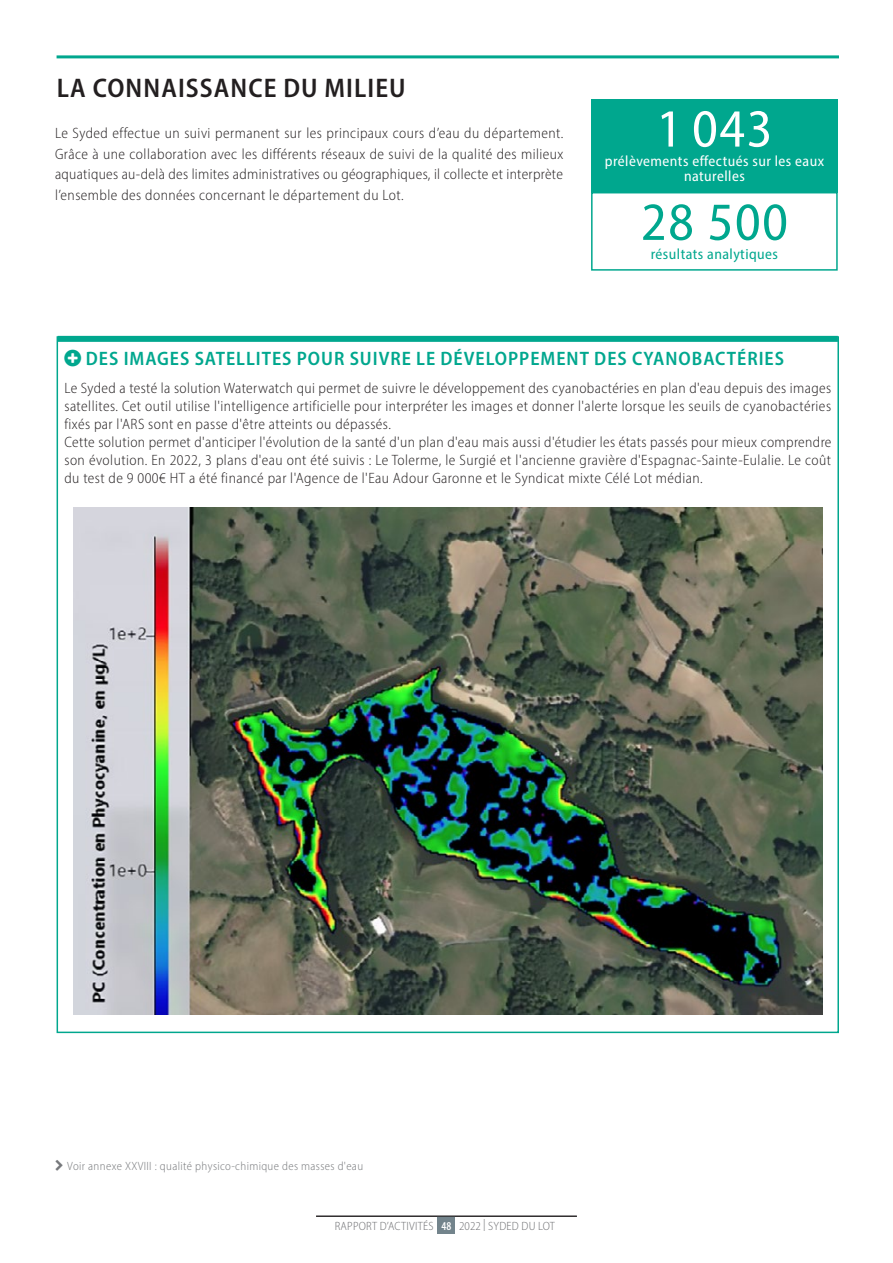
<style>
.page{position:relative;width:893px;height:1263px;background:#fff}
.page>*{position:absolute;margin:0;border:0;box-sizing:border-box;transform-origin:0 0}
.t1{font:semi-condensed 54px "Myriad Pro";color:#00a78e}
.t2{font:semi-condensed 54px "Myriad Pro";color:#fff}
.t3{font:600 semi-condensed 27px "Myriad Pro";letter-spacing:.04em;color:#231f20}
.t4{font:600 semi-condensed 19.5px "Myriad Pro";letter-spacing:.05em;color:#00a78e}
.t5{font:300 semi-condensed 15px/18px "Myriad Pro";letter-spacing:.03em;color:#231f20;text-align:justify}
.t6{font:semi-condensed 15px/15px "Myriad Pro";letter-spacing:.03em;color:#fff;text-align:center}
.t7{font:semi-condensed 15px "Myriad Pro";letter-spacing:.03em;color:#00a78e}
.t8{font:300 semi-condensed 12px "Myriad Pro";letter-spacing:.03em;color:#76787b}
.t9{font:300 semi-condensed 12px "Myriad Pro";letter-spacing:.02em;color:#6c6d70}
.s1{font-weight:600;font-stretch:condensed;color:#fff}
</style>
<div class="page">
<hr style="left:57px;top:55px;width:782px;height:3px;background:#00a78e">
<div style="left:591px;top:99px;width:247px;height:93px;background:#00a78e"></div>
<div style="left:591px;top:192px;width:247px;height:79px;border:2px solid #00a78e"></div>
<div style="left:58px;top:336px;width:780px;height:6px;background:#00a78e"></div>
<img style="left:73px;top:507px;width:749px;height:507px">
<div style="left:438px;top:1216px;width:17px;height:17px;background:#73848c"></div>
<hr style="left:316px;top:1216px;width:261px;height:1px;background:#231f20">
<h2 class="t3" style="left:57px;top:71px;width:350px">LA CONNAISSANCE DU MILIEU</h2>
<p class="t5" style="left:55px;top:123px;width:510px;line-height:20.7px">Le Syded effectue un suivi permanent sur les principaux cours d’eau du département.<br>Grâce à une collaboration avec les différents réseaux de suivi de la qualité des milieux aquatiques au-delà des limites administratives ou géographiques, il collecte et interprète l’ensemble des données concernant le département du Lot.</p>
<h1 class="t2" style="left:656px;top:95px;width:117px">1 043</h1>
<p class="t6" style="left:605px;top:153px;width:221px">prélèvements effectués sur les eaux naturelles</p>
<h1 class="t1" style="left:641px;top:189px;width:148px">28 500</h1>
<p class="t7" style="left:651px;top:245px;width:129px">résultats analytiques</p>
<h3 class="t4" style="left:86px;top:346px;width:700px">DES IMAGES SATELLITES POUR SUIVRE LE DÉVELOPPEMENT DES CYANOBACTÉRIES</h3>
<p class="t5" style="left:64px;top:379px;width:768px;text-align:left">Le Syded a testé la solution Waterwatch qui permet de suivre le développement des cyanobactéries en plan d'eau depuis des images satellites. Cet outil utilise l'intelligence artificielle pour interpréter les images et donner l'alerte lorsque les seuils de cyanobactéries fixés par l'ARS sont en passe d'être atteints ou dépassés.<br>Cette solution permet d'anticiper l'évolution de la santé d'un plan d'eau mais aussi d'étudier les états passés pour mieux comprendre son évolution. En 2022, 3 plans d'eau ont été suivis : Le Tolerme, le Surgié et l'ancienne gravière d'Espagnac-Sainte-Eulalie. Le coût du test de 9 000€ HT a été financé par l'Agence de l'Eau Adour Garonne et le Syndicat mixte Célé Lot médian.</p>
<p class="t8" style="left:67px;top:1159px;width:298px">Voir annexe XXVIII : qualité physico-chimique des masses d'eau</p>
<p class="t9" style="left:335px;top:1219px;width:100px">RAPPORT D’ACTIVITÉS</p>
<p class="t9" style="left:442px;top:1219px;width:115px"><span class="s1">48</span> 2022 | SYDED DU LOT</p>
</div>
